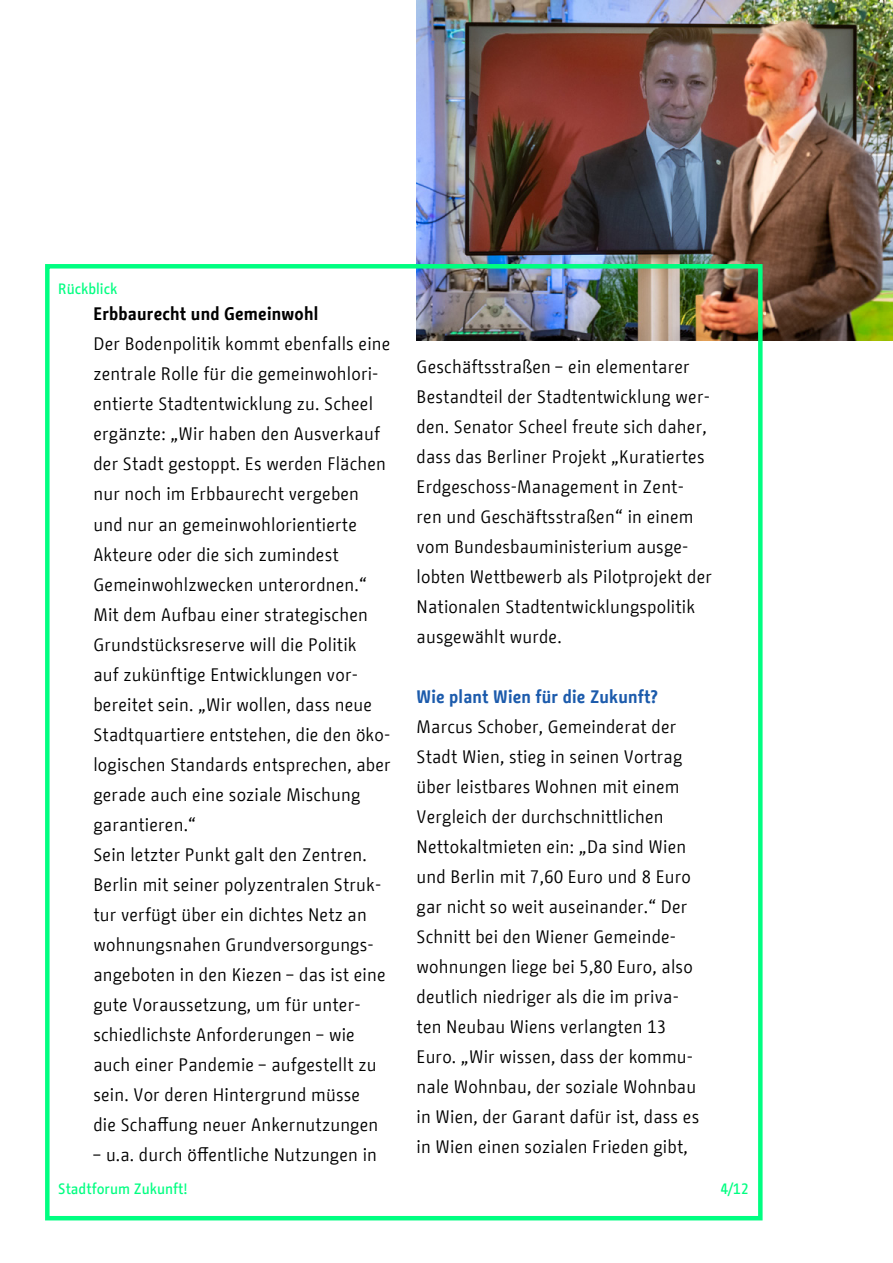
<style>
.page{position:relative;width:893px;height:1263px;background:#fff}
.page>*{position:absolute;margin:0;border:0;box-sizing:border-box;transform-origin:0 0}
.Fließtext{font:18px/30px "BMF Change";letter-spacing:.01em;color:#000}
.Überschrift_2{font:700 18px "BMF Change";letter-spacing:.01em;color:#1c5bac}
.Überschrift_3{font:700 18px "BMF Change";letter-spacing:.01em;color:#000}
.t1{font:500 15px "BMF Change";color:#00fe81}
</style>
<div class="page">
<img style="left:417px;top:0;width:476px;height:340px">
<div style="left:45px;top:264px;width:718px;height:956px;border:4px solid #00fe81"></div>
<p class="t1" style="left:58px;top:278px;width:61px">Rückblick</p>
<h4 class="Überschrift_3" style="left:93px;top:301px;width:226px">Erbbaurecht und Gemeinwohl</h4>
<p class="Fließtext" style="left:93px;top:329px;width:299px">Der Bodenpolitik kommt ebenfalls eine zentrale Rolle für die gemeinwohlori&shy;entierte Stadtentwicklung zu. Scheel ergänzte: „Wir haben den Ausverkauf der Stadt gestoppt. Es werden Flächen nur noch im Erbbaurecht vergeben und nur an gemeinwohlorientierte Akteure oder die sich zumindest Gemeinwohlzwecken unterordnen.“ Mit dem Aufbau einer strategischen Grundstücksreserve will die Politik<br>auf zukünftige Entwicklungen vor&shy;bereitet sein. „Wir wollen, dass neue Stadtquartiere entstehen, die den öko&shy;logischen Standards entsprechen, aber gerade auch eine soziale Mischung garantieren.“</p>
<p class="Fließtext" style="left:93px;top:839px;width:294px">Sein letzter Punkt galt den Zentren.<br>Berlin mit seiner polyzentralen Struk&shy;tur verfügt über ein dichtes Netz an wohnungsnahen Grundversorgungs&shy;angeboten in den Kiezen – das ist eine gute Voraussetzung, um für unter&shy;schiedlichste Anforderungen – wie auch einer Pandemie – aufgestellt zu sein. Vor deren Hintergrund müsse die Schaffung neuer Ankernutzungen</p>
<p class="Fließtext" style="left:93px;top:1139px;width:285px">– u.a. durch öffentliche Nutzungen in</p>
<p class="Fließtext" style="left:417px;top:352px;width:297px">Geschäftsstraßen – ein elementarer Bestandteil der Stadtentwicklung wer&shy;den. Senator Scheel freute sich daher, dass das Berliner Projekt „Kuratiertes Erdgeschoss-Management in Zent&shy;ren und Geschäftsstraßen“ in einem vom Bundesbauministerium ausge&shy;lobten Wettbewerb als Pilotprojekt der Nationalen Stadtentwicklungspolitik ausgewählt wurde.</p>
<h3 class="Überschrift_2" style="left:417px;top:684px;width:243px">Wie plant Wien für die Zukunft?</h3>
<p class="Fließtext" style="left:417px;top:712px;width:284px">Marcus Schober, Gemeinderat der Stadt Wien, stieg in seinen Vortrag über leistbares Wohnen mit einem Vergleich der durchschnittlichen Nettokaltmieten ein: „Da sind Wien und Berlin mit 7,60 Euro und 8 Euro gar nicht so weit auseinander.“ Der Schnitt bei den Wiener Gemeinde&shy;wohnungen liege bei 5,80 Euro, also deutlich niedriger als die im priva&shy;ten Neubau Wiens verlangten 13<br>Euro. „Wir wissen, dass der kommu&shy;nale Wohnbau, der soziale Wohnbau in Wien, der Garant dafür ist, dass es in Wien einen sozialen Frieden gibt,</p>
<p class="t1" style="left:58px;top:1178px;width:131px">Stadtforum Zukunft!</p>
<p class="t1" style="left:720px;top:1178px;width:30px">4/12</p>
</div>
